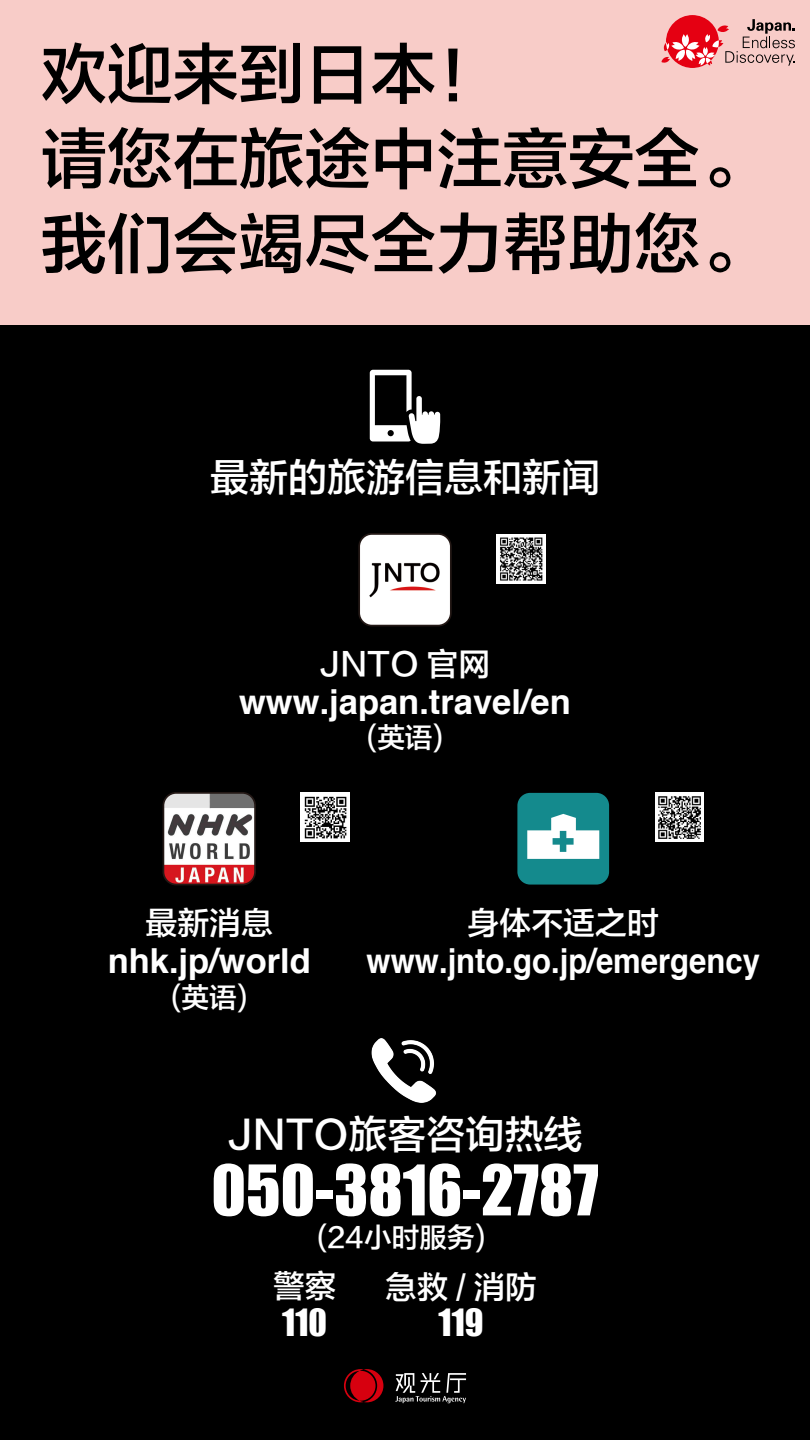
<style>
.page{position:relative;width:810px;height:1440px;background:#fff}
.page>*{position:absolute;margin:0;border:0;box-sizing:border-box;transform-origin:0 0}
.t1{font:65.93px/84.9px "FZLTZHK GBK1 0";color:#000}
.t2{font:64.5px "Impact";color:#fff}
.t3{font:39px "FZLTZHK GBK1 0";color:#fff}
.t4{font:700 34.5px "Helvetica";color:#fff}
.t5{font:700 34.5px "Helvetica";color:#fff;scale:.9 1}
.t6{font:34.5px "Impact";color:#fff}
.t7{font:31.88px "FZLTZHK GBK1 0";color:#fff}
.t8{font:31.5px "FZLTZHK GBK1 0";color:#fff}
.t9{font:27.67px "FZLTZHK GBK1 0";color:#fff}
</style>
<div class="page">
<div style="left:0;top:51px;width:810px;height:1389px;background:#000"></div>
<div style="left:0;top:0;width:810px;height:325px;background:#f8ccc8"></div>
<svg style="left:662px;top:15px;width:133px;height:53px"></svg>
<svg style="left:344px;top:1369px;width:39px;height:33px"></svg>
<svg style="left:395px;top:1373px;width:71px;height:30px"></svg>
<div style="left:517px;top:793px;width:92px;height:92px;background:#148a8d;border-radius:13px"></div>
<svg style="left:527px;top:814px;width:72px;height:45px"></svg>
<div style="left:655px;top:793px;width:49px;height:49px;background:#fff"></div>
<img style="left:658px;top:796px;width:43px;height:43px">
<div style="left:359px;top:534px;width:92px;height:92px;background:#fff;border-radius:13px"></div>
<div style="left:358px;top:533px;width:94px;height:93px;border:2px solid #231815;border-radius:13px"></div>
<img style="left:369px;top:562px;width:71px;height:36px">
<div style="left:496px;top:534px;width:50px;height:50px;background:#fff"></div>
<img style="left:500px;top:537px;width:43px;height:43px">
<img style="left:163px;top:795px;width:90px;height:90px">
<div style="left:163px;top:792px;width:93px;height:93px;border:2px solid #231815;border-radius:13px"></div>
<div style="left:301px;top:793px;width:49px;height:49px;background:#fff"></div>
<img style="left:304px;top:796px;width:43px;height:43px">
<img style="left:371px;top:1038px;width:65px;height:65px">
<svg style="left:370px;top:370px;width:70px;height:74px"></svg>
<h1 class="t1" style="left:41px;top:34px;width:727px">欢迎来到日本!<br>请您在旅途中注意安全。我们会竭尽全力帮助您。</h1>
<p class="t3" style="left:210px;top:456px;width:391px">最新的旅游信息和新闻</p>
<p class="t7" style="left:320px;top:647px;width:172px">JNTO 官网</p>
<p class="t4" style="left:239px;top:674px;width:333px">www.japan.travel/en</p>
<p class="t9" style="left:366px;top:723px;width:79px">(英语(</p>
<p class="t7" style="left:145px;top:906px;width:129px">最新消息</p>
<p class="t4" style="left:108px;top:933px;width:205px">nhk j p. /world</p>
<p class="t9" style="left:171px;top:982px;width:79px">(英语(</p>
<p class="t7" style="left:468px;top:906px;width:193px">身体不适之时</p>
<p class="t5" style="left:367px;top:933px;width:439px">www.jnto.go j p. /emergency</p>
<p class="t3" style="left:227px;top:1113px;width:357px">JNTO旅客咨询热线</p>
<h2 class="t2" style="left:211px;top:1140px;width:389px">050-3816-2787</h2>
<p class="t9" style="left:317px;top:1223px;width:170px">(24小时服务(</p>
<p class="t8" style="left:273px;top:1269px;width:64px">警察</p>
<p class="t6" style="left:282px;top:1296px;width:46px">110</p>
<p class="t8" style="left:385px;top:1269px;width:153px">急救 / 消防</p>
<p class="t6" style="left:439px;top:1296px;width:46px">119</p>
</div>
